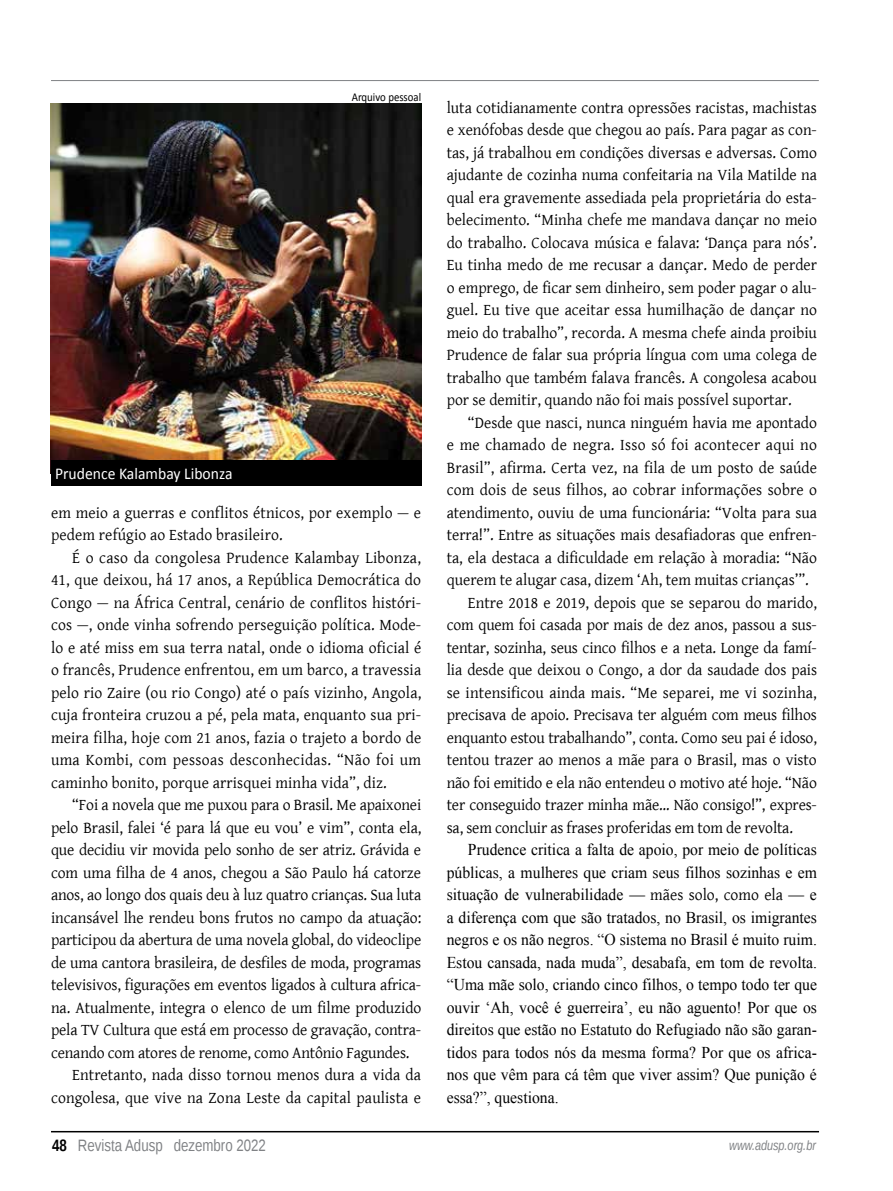
<style>
.page{position:relative;width:893px;height:1191px;background:#fff}
.page>*{position:absolute;margin:0;border:0;box-sizing:border-box;transform-origin:0 0}
.t1{font:16.5px/22.5px "Gentium Basic";letter-spacing:-.005em;color:#000;text-align:justify;scale:.95 1}
.t2{font:16.5px/22.5px "Times New Roman";color:#000;text-align:justify;scale:.95 1}
.t3{font:16.5px "Gentium Basic";letter-spacing:.015em;color:#000;scale:.95 1}
.t4{font:16.5px "Liberation Sans Narrow";color:#808285}
.t5{font:16.5px "Calibri";color:#fff;scale:.95 1}
.t6{font:italic 13.5px "Liberation Sans Narrow";color:#808285}
.t7{font:12px "Calibri";color:#000;scale:.9 1}
.s1{font-family:"Gentium Basic"}
.s2{font-weight:700;color:#000}
</style>
<div class="page">
<hr style="left:51px;top:1131px;width:768px;height:1px;background:#000">
<hr style="left:51px;top:80px;width:768px;height:1px;background:#808285">
<img style="left:51px;top:104px;width:370px;height:356px">
<div style="left:51px;top:460px;width:370px;height:26px;background:#000"></div>
<p class="t7" style="left:352px;top:89px;width:79px">Arquivo pessoal</p>
<p class="t5" style="left:55px;top:463px;width:188px">Prudence Kalambay Libonza</p>
<p class="t1" style="left:51px;top:500px;width:391px">em meio a guerras e conflitos étnicos, por exemplo — e pedem refúgio ao Estado brasileiro.</p>
<p class="t1" style="left:51px;top:545px;width:391px;text-indent:21px">É o caso da congolesa Prudence Kalambay Libonza, 41, que deixou, há 17 anos, a República Democrática do Congo — na África Central, cenário de conflitos históri&shy;cos —, onde vinha sofrendo perseguição política. Mode&shy;lo e até miss em sua terra natal, onde o idioma oficial é o francês, Prudence enfrentou, em um barco, a travessia pelo rio Zaire (ou rio Congo) até o país vizinho, Angola, cuja fronteira cruzou a pé, pela mata, enquanto sua pri&shy;meira filha, hoje com 21 anos, fazia o trajeto a bordo de uma Kombi, com pessoas desconhecidas. “Não foi um caminho bonito, porque arrisquei minha vida”, diz.</p>
<p class="t1" style="left:72px;top:793px;width:369px">“Foi a novela que me puxou para o Brasil. Me apaixonei</p>
<p class="t1" style="left:51px;top:815px;width:391px">pelo Brasil, falei ‘é para lá que eu vou’ e vim”, conta ela,</p>
<p class="t1" style="left:51px;top:838px;width:391px">que decidiu vir movida pelo sonho de ser atriz. Grávida e</p>
<p class="t1" style="left:51px;top:860px;width:391px">com uma filha de 4 anos, chegou a São Paulo há catorze</p>
<p class="t1" style="left:51px;top:883px;width:391px">anos, ao longo dos quais deu à luz quatro crianças. Sua luta</p>
<p class="t1" style="left:51px;top:905px;width:391px">incansável lhe rendeu bons frutos no campo da atuação:</p>
<p class="t1" style="left:51px;top:928px;width:391px">participou da abertura de uma novela global, do videoclipe</p>
<p class="t1" style="left:51px;top:950px;width:391px">de uma cantora brasileira, de desfiles de moda, programas</p>
<p class="t1" style="left:51px;top:973px;width:391px">televisivos, figurações em eventos ligados à cultura africa-</p>
<p class="t1" style="left:51px;top:995px;width:391px">na. Atualmente, integra o elenco de um filme produzido</p>
<p class="t1" style="left:51px;top:1018px;width:391px">pela TV Cultura que está em processo de gravação, contra-</p>
<p class="t1" style="left:51px;top:1040px;width:379px">cenando com atores de renome, como Antônio Fagundes.</p>
<p class="t1" style="left:72px;top:1063px;width:369px">Entretanto, nada disso tornou menos dura a vida da</p>
<p class="t1" style="left:51px;top:1085px;width:391px">congolesa, que vive na Zona Leste da capital paulista e</p>
<p class="t1" style="left:447px;top:95px;width:391px">luta cotidianamente contra opressões racistas, machistas e xenófobas desde que chegou ao país. Para pagar as con&shy;tas, já trabalhou em condições diversas e adversas. Como ajudante de cozinha numa confeitaria na Vila Matilde na qual era gravemente assediada pela proprietária do esta&shy;belecimento. “Minha chefe me mandava dançar no meio do trabalho. Colocava música e falava: ‘Dança para nós’.<br>Eu tinha medo de me recusar a dançar. Medo de perder o emprego, de ficar sem dinheiro, sem poder pagar o alu&shy;guel. Eu tive que aceitar essa humilhação de dançar no meio do trabalho”, recorda. A mesma chefe ainda proibiu Prudence de falar sua própria língua com uma colega de trabalho que também falava francês. A congolesa acabou por se demitir, quando não foi mais possível suportar.</p>
<p class="t1" style="left:468px;top:410px;width:369px">“Desde que nasci, nunca ninguém havia me apontado</p>
<p class="t3" style="left:447px;top:433px;width:391px">e me chamado de negra. Isso só foi acontecer aqui no</p>
<p class="t1" style="left:447px;top:455px;width:391px">Brasil”, afirma. Certa vez, na fila de um posto de saúde</p>
<p class="t1" style="left:447px;top:478px;width:391px">com dois de seus filhos, ao cobrar informações sobre o</p>
<p class="t1" style="left:447px;top:500px;width:391px">atendimento, ouviu de uma funcionária: “Volta para sua</p>
<p class="t1" style="left:447px;top:523px;width:391px">terra!”. Entre as situações mais desafiadoras que enfren-</p>
<p class="t1" style="left:447px;top:545px;width:391px">ta, ela destaca a dificuldade em relação à moradia: “Não</p>
<p class="t1" style="left:447px;top:568px;width:383px">querem te alugar casa, dizem ‘Ah, tem muitas crianças’”.</p>
<p class="t1" style="left:468px;top:590px;width:369px">Entre 2018 e 2019, depois que se separou do marido,</p>
<p class="t1" style="left:447px;top:613px;width:391px">com quem foi casada por mais de dez anos, passou a sus-</p>
<p class="t1" style="left:447px;top:635px;width:391px">tentar, sozinha, seus cinco filhos e a neta. Longe da famí-</p>
<p class="t1" style="left:447px;top:658px;width:391px">lia desde que deixou o Congo, a dor da saudade dos pais</p>
<p class="t1" style="left:447px;top:680px;width:391px">se intensificou ainda mais. “Me separei, me vi sozinha,</p>
<p class="t1" style="left:447px;top:703px;width:391px">precisava de apoio. Precisava ter alguém com meus filhos</p>
<p class="t1" style="left:447px;top:725px;width:391px">enquanto estou trabalhando”, conta. Como seu pai é idoso,</p>
<p class="t1" style="left:447px;top:748px;width:391px">tentou trazer ao menos a mãe para o Brasil, mas o visto</p>
<p class="t1" style="left:447px;top:770px;width:391px">não foi emitido e ela não entendeu o motivo até hoje. “Não</p>
<p class="t1" style="left:447px;top:793px;width:391px">ter conseguido trazer minha mãe… Não consigo!”, expres-</p>
<p class="t1" style="left:447px;top:815px;width:366px">sa, sem concluir as frases proferidas em tom de revolta.</p>
<p class="t2" style="left:447px;top:838px;width:391px;text-indent:21px">Prudence critica a falta de apoio, por meio de políticas públicas, a mulheres que criam seus filhos sozinhas e em situação de vulnerabilidade — <span class="s1">mães solo, como ela</span> — e a diferença com que são tratados, no Brasil, os imigrantes negros e os não negros. “O sistema no Brasil é muito ruim.<br>Estou cansada, nada muda”, desabafa, em tom de revolta. “Uma mãe solo, criando cinco filhos, o tempo todo ter que ouvir ‘Ah, você é guerreira’, eu não aguento! Por que os direitos que estão no Estatuto do Refugiado não são garan&shy;tidos para todos nós da mesma forma? Por que os africa&shy;nos que vêm para cá têm que viver assim? Que punição é essa?”, questiona.</p>
<p class="t4" style="left:52px;top:1135px;width:215px"><span class="s2">48</span> Revista Adusp dezembro 2022</p>
<p class="t6" style="left:729px;top:1136px;width:88px">www.adusp.org.br</p>
</div>
